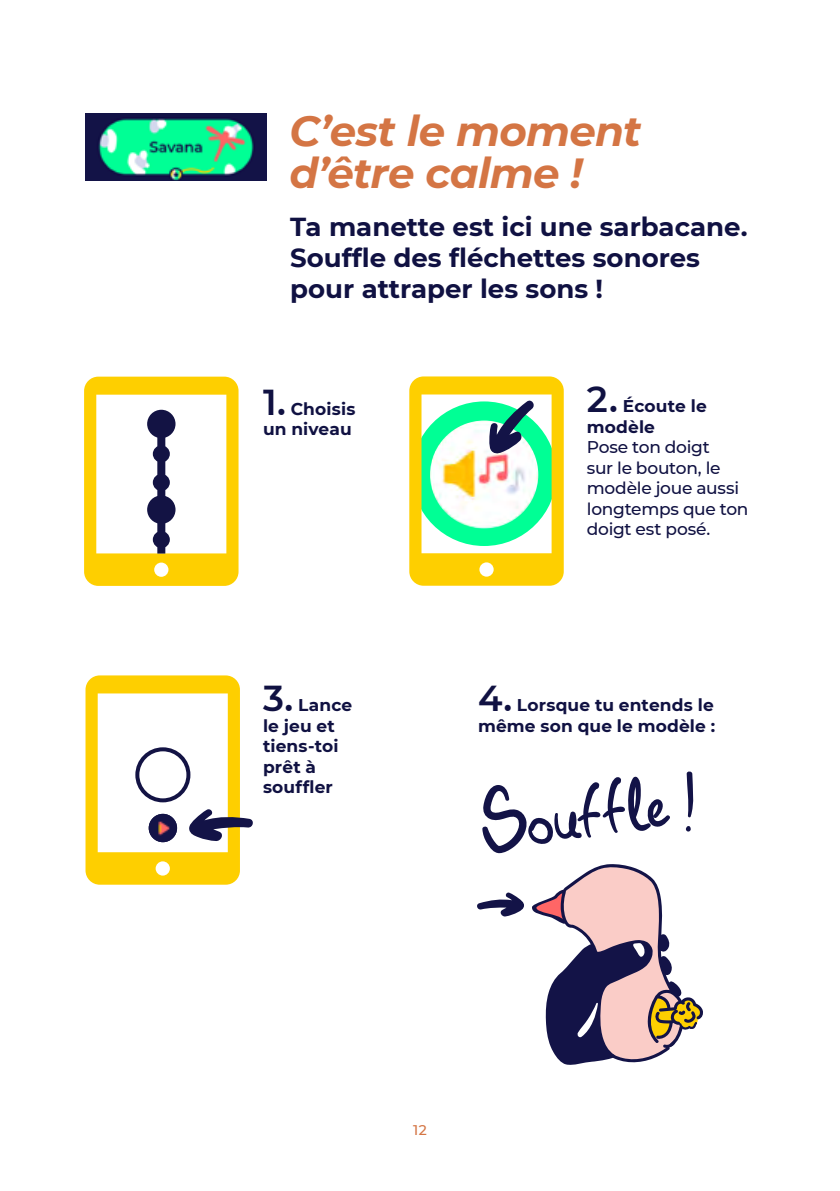
<style>
.page{position:relative;width:840px;height:1191px;background:#fff}
.page>*{position:absolute;margin:0;border:0;box-sizing:border-box;transform-origin:0 0}
.t1{font:italic 700 42px/42px "Montserrat";letter-spacing:-.02em;color:#d47544}
.t2{font:700 26px/31.2px "Montserrat";color:#101142}
.t3{font:700 17px/20.4px "Montserrat";letter-spacing:.01em;color:#101142}
.t4{font:500 17px/20.4px "Montserrat";letter-spacing:-.015em;color:#101142}
.t5{font:500 14px "Montserrat";color:#d47544}
.s1{font-weight:600;font-size:36px}
</style>
<div class="page">
<svg style="left:84px;top:376px;width:154px;height:210px"></svg>
<div style="left:153px;top:474px;width:17px;height:17px;background:#131344;border-radius:50%"></div>
<svg style="left:85px;top:675px;width:168px;height:209px"></svg>
<img style="left:85px;top:114px;width:181px;height:66px">
<div style="left:147px;top:410px;width:28px;height:28px;background:#131344;border-radius:50%"></div>
<div style="left:147px;top:495px;width:28px;height:29px;background:#131344;border-radius:50%"></div>
<div style="left:153px;top:445px;width:17px;height:17px;background:#131344;border-radius:50%"></div>
<div style="left:153px;top:531px;width:17px;height:17px;background:#131344;border-radius:50%"></div>
<div style="left:157px;top:424px;width:8px;height:129px;background:#131344"></div>
<svg style="left:409px;top:376px;width:154px;height:210px"></svg>
<div style="left:135px;top:747px;width:55px;height:55px;border:4px solid #131344;border-radius:50%"></div>
<img style="left:149px;top:814px;width:28px;height:28px;border-radius:14px">
<svg style="left:477px;top:771px;width:226px;height:294px"></svg>
<h1 class="t1" style="left:289px;top:108px;width:353px">C’est le moment d’être calme !</h1>
<h2 class="t2" style="left:290px;top:210px;width:458px">Ta manette est ici une sarbacane.<br>Souffle des fléchettes sonores pour attraper les sons !</h2>
<p class="t3" style="left:263px;top:398px;width:94px"><span class="s1">1.</span> Choisis un niveau</p>
<p class="t3" style="left:586px;top:395px;width:121px"><span class="s1">2.</span> Écoute le modèle</p>
<p class="t4" style="left:586px;top:436px;width:163px">Pose ton doigt<br>sur le bouton, le modèle joue aussi longtemps que ton doigt est posé.</p>
<p class="t3" style="left:263px;top:694px;width:91px"><span class="s1">3.</span> Lance le jeu et tiens-toi prêt à souffler</p>
<p class="t3" style="left:478px;top:694px;width:238px"><span class="s1">4.</span> Lorsque tu entends le même son que le modèle :</p>
<p class="t5" style="left:413px;top:1119px;width:15px">12</p>
</div>
